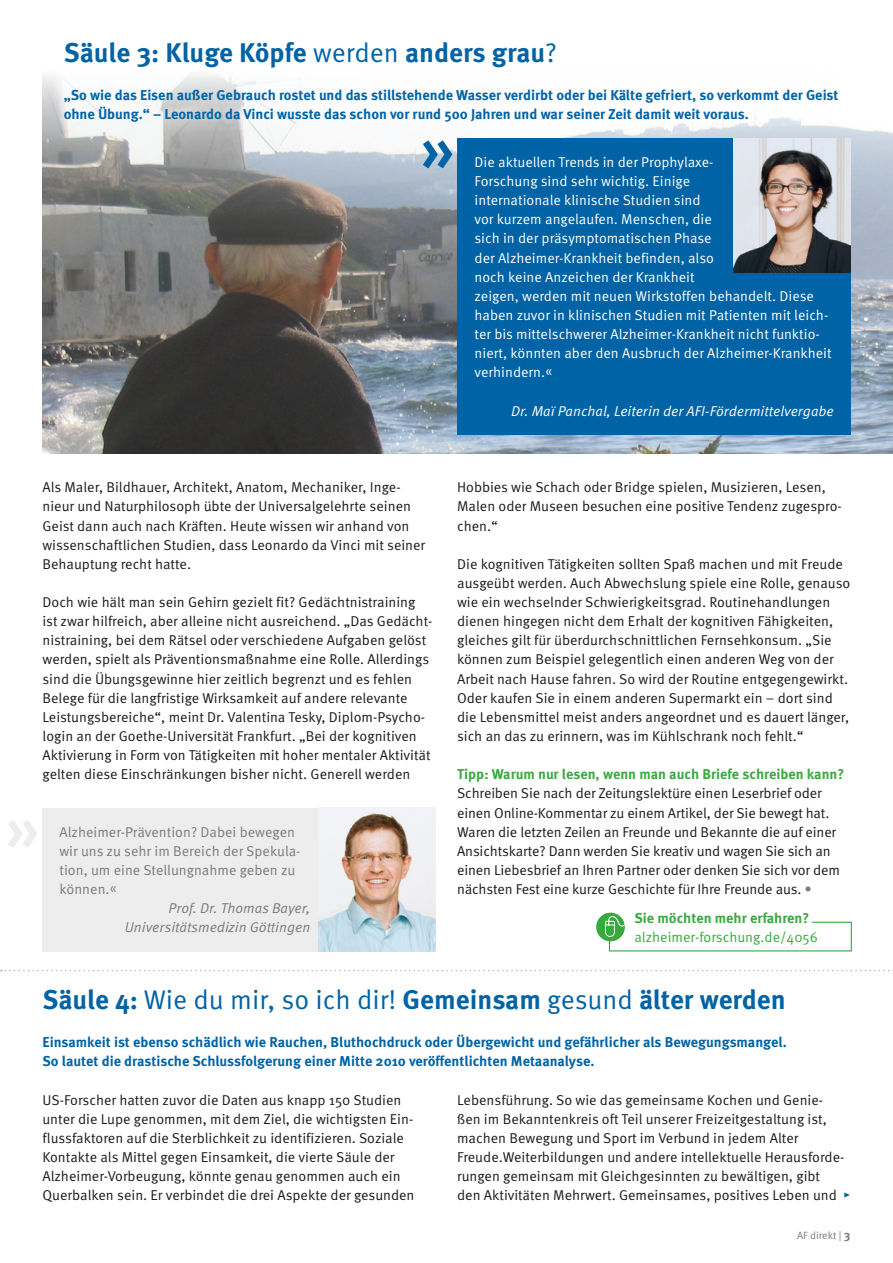
<style>
.page{position:relative;width:893px;height:1263px;background:#fff}
.page>*{position:absolute;margin:0;border:0;box-sizing:border-box;transform-origin:0 0}
.t1{font:60px "Meta Bold LF";color:#0063a5}
.t2{font:700 27px "Meta OT";color:#0063a5}
.t3{font:14.25px/19.2px "Meta OT";color:#1a1a18}
.t4{font:14.25px/19.2px "Meta OT";color:#fff}
.t5{font:700 14.25px/19.2px "Meta OT";color:#0063a5}
.t6{font:14.25px/19.2px "Meta OT";color:#7b7b7a}
.t7{font:700 14.25px "Meta OT";color:#37aa3e}
.t8{font:italic 14.25px/19.2px "Meta OT";color:#7b7b7a;text-align:right}
.t9{font:italic 14.25px "Meta OT";color:#fff}
.t10{font:14.25px "Meta OT";color:#37aa3e}
.t11{font:10.5px "Meta OT";color:#7b7b7a}
.s1{font-weight:400}
.s2{color:#7b7b7a}
.s3{color:#0063a5}
.s4{font-weight:700;font-size:12px}
</style>
<div class="page">
<img style="left:43px;top:76px;width:850px;height:378px">
<div style="left:50px;top:74px;width:803px;height:63px;background:#fff;opacity:.75"></div>
<div style="left:43px;top:808px;width:393px;height:143px;background:#ededed"></div>
<img style="left:319px;top:808px;width:117px;height:143px">
<div style="left:458px;top:138px;width:393px;height:297px;background:#0063a5"></div>
<img style="left:734px;top:138px;width:117px;height:134px">
<svg style="left:1px;top:970px;width:892px;height:1px"></svg>
<div style="left:596px;top:913px;width:29px;height:28px;background:#37aa3e;border-radius:50%"></div>
<svg style="left:605px;top:916px;width:247px;height:36px"></svg>
<h2 class="t2" style="left:64px;top:36px;width:495px">Säule 3: Kluge Köpfe <span class="s1">werden</span> anders grau<span class="s1">?</span></h2>
<p class="t5" style="left:64px;top:86px;width:776px">„So wie das Eisen außer Gebrauch rostet und das stillstehende Wasser verdirbt oder bei Kälte gefriert, so verkommt der Geist ohne Übung.“ – Leonardo da Vinci wusste das schon vor rund 500 Jahren und war seiner Zeit damit weit voraus.</p>
<h1 class="t1" style="left:454px;top:196px;width:34px;rotate:-180deg">«</h1>
<p class="t4" style="left:475px;top:153px;width:359px">Die aktuellen Trends in der Prophylaxe-<br>Forschung sind sehr wichtig. Einige<br>internationale klinische Studien sind<br>vor kurzem angelaufen. Menschen, die<br>sich in der präsymptomatischen Phase<br>der Alzheimer-Krankheit befinden, also<br>noch keine Anzeichen der Krankheit<br>zeigen, werden mit neuen Wirkstoffen behandelt. Diese haben zuvor in klinischen Studien mit Patienten mit leich&shy;ter bis mittelschwerer Alzheimer-Krankheit nicht funktio&shy;niert, könnten aber den Ausbruch der Alzheimer-Krankheit verhindern.«</p>
<p class="t9" style="left:511px;top:402px;width:324px">Dr. Maï Panchal, Leiterin der AFI-Fördermittelvergabe</p>
<p class="t3" style="left:43px;top:478px;width:384px">Als Maler, Bildhauer, Architekt, Anatom, Mechaniker, Inge&shy;nieur und Naturphilosoph übte der Universalgelehrte seinen Geist dann auch nach Kräften. Heute wissen wir anhand von wissenschaftlichen Studien, dass Leonardo da Vinci mit seiner Behauptung recht hatte.</p>
<p class="t3" style="left:43px;top:593px;width:391px">Doch wie hält man sein Gehirn gezielt fit? Gedächtnistraining ist zwar hilfreich, aber alleine nicht ausreichend. „Das Gedächt&shy;nistraining, bei dem Rätsel oder verschiedene Aufgaben gelöst werden, spielt als Präventionsmaßnahme eine Rolle. Allerdings sind die Übungsgewinne hier zeitlich begrenzt und es fehlen Belege für die langfristige Wirksamkeit auf andere relevante Leistungsbereiche“, meint Dr. Valentina Tesky, Diplom-Psycho&shy;login an der Goethe-Universität Frankfurt. „Bei der kognitiven Aktivierung in Form von Tätigkeiten mit hoher mentaler Aktivität gelten diese Einschränkungen bisher nicht. Generell werden</p>
<p class="t6" style="left:60px;top:822px;width:243px">Alzheimer--Prävention? Dabei bewegen wir uns zu sehr im Bereich der Spekula&shy;tion, um eine Stellungnahme geben zu können.«</p>
<p class="t8" style="left:125px;top:899px;width:187px">Prof. Dr. Thomas Bayer,<br>Universitätsmedizin Göttingen</p>
<p class="t3" style="left:457px;top:478px;width:386px">Hobbies wie Schach oder Bridge spielen, Musizieren, Lesen,<br>Malen oder Museen besuchen eine positive Tendenz zugespro&shy;chen.“</p>
<p class="t3" style="left:457px;top:555px;width:395px">Die kognitiven Tätigkeiten sollten Spaß machen und mit Freude ausgeübt werden. Auch Abwechslung spiele eine Rolle, genauso wie ein wechselnder Schwierigkeitsgrad. Routinehandlungen dienen hingegen nicht dem Erhalt der kognitiven Fähigkeiten, gleiches gilt für überdurchschnittlichen Fernsehkonsum. „Sie können zum Beispiel gelegentlich einen anderen Weg von der Arbeit nach Hause fahren. So wird der Routine entgegengewirkt.<br>Oder kaufen Sie in einem anderen Supermarkt ein – dort sind die Lebensmittel meist anders angeordnet und es dauert länger, sich an das zu erinnern, was im Kühlschrank noch fehlt.“</p>
<p class="t7" style="left:457px;top:766px;width:389px">Tipp: Warum nur lesen, wenn man auch Briefe schreiben kann?</p>
<p class="t3" style="left:457px;top:784px;width:384px">Schreiben Sie nach der Zeitungslektüre einen Leserbrief oder einen Online-Kommentar zu einem Artikel, der Sie bewegt hat.<br>Waren die letzten Zeilen an Freunde und Bekannte die auf einer Ansichtskarte? Dann werden Sie kreativ und wagen Sie sich an einen Liebesbrief an Ihren Partner oder denken Sie sich vor dem nächsten Fest eine kurze Geschichte für Ihre Freunde aus. <span class="s2">•</span></p>
<p class="t7" style="left:634px;top:909px;width:176px">Sie möchten mehr erfahren?</p>
<p class="t10" style="left:634px;top:929px;width:185px">alzheimer-forschung.de/4056</p>
<h2 class="t2" style="left:43px;top:983px;width:745px">Säule 4: <span class="s1">Wie du mir, so ich dir!</span> Gemeinsam <span class="s1">gesund</span> älter werden</h2>
<p class="t5" style="left:43px;top:1033px;width:746px">Einsamkeit ist ebenso schädlich wie Rauchen, Bluthochdruck oder Übergewicht und gefährlicher als Bewegungsmangel.<br>So lautet die drastische Schlussfolgerung einer Mitte 2010 veröffentlichten Metaanalyse.</p>
<p class="t3" style="left:43px;top:1090px;width:374px">US-Forscher hatten zuvor die Daten aus knapp 150 Studien unter die Lupe genommen, mit dem Ziel, die wichtigsten Ein&shy;flussfaktoren auf die Sterblichkeit zu identifizieren. Soziale Kontakte als Mittel gegen Einsamkeit, die vierte Säule der Alzheimer-Vorbeugung, könnte genau genommen auch ein Querbalken sein. Er verbindet die drei Aspekte der gesunden</p>
<p class="t3" style="left:457px;top:1090px;width:395px">Lebensführung. So wie das gemeinsame Kochen und Genie-<br>ßen im Bekanntenkreis oft Teil unserer Freizeitgestaltung ist, machen Bewegung und Sport im Verbund in jedem Alter Freude.Weiterbildungen und andere intellektuelle Herausforde&shy;rungen gemeinsam mit Gleichgesinnten zu bewältigen, gibt<br>den Aktivitäten Mehrwert. Gemeinsames, positives Leben und <span class="s3">▸</span></p>
<p class="t11" style="left:797px;top:1229px;width:55px">AF direkt | <span class="s4">3</span></p>
</div>
